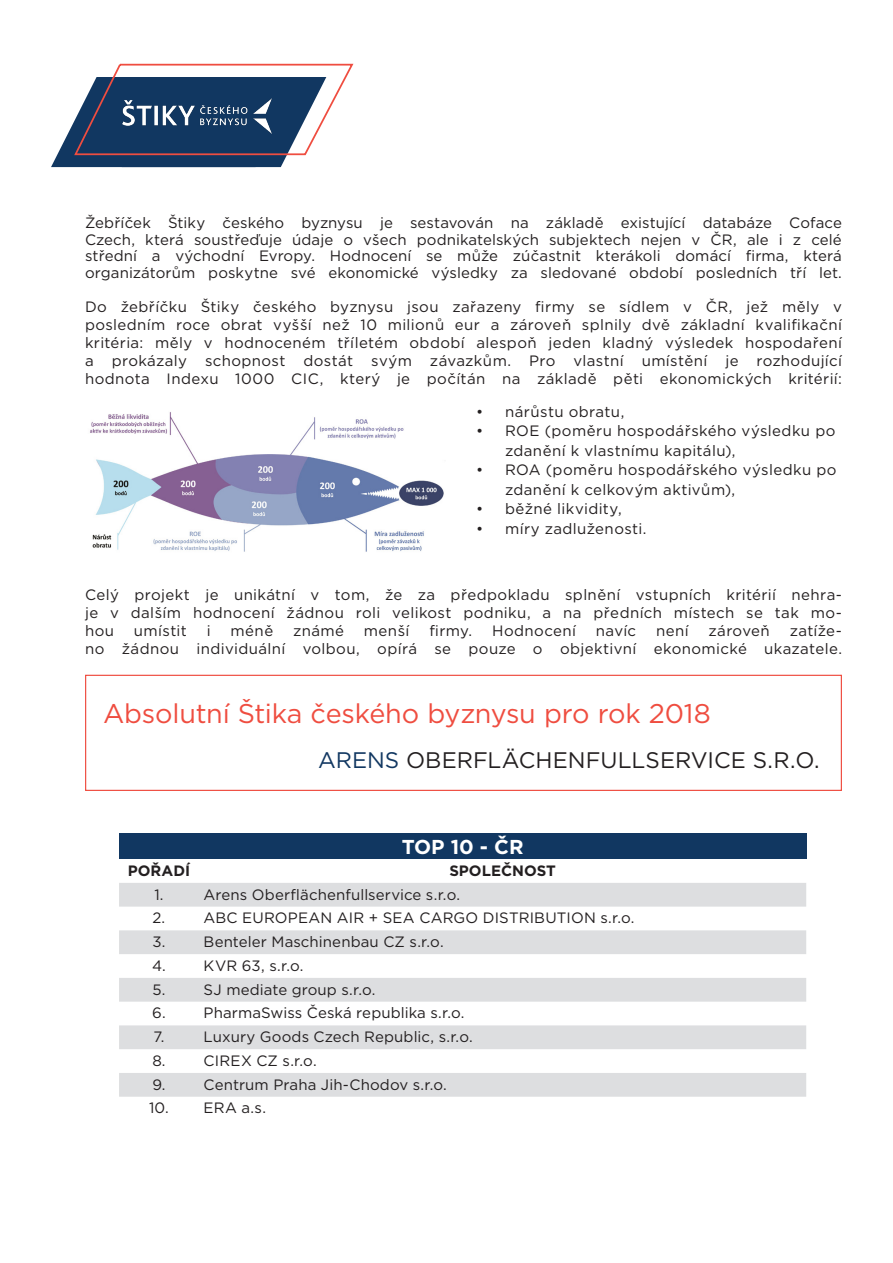
<style>
.page{position:relative;width:893px;height:1263px;background:#fff}
.page>*{position:absolute;margin:0;border:0;box-sizing:border-box;transform-origin:0 0}
.t1{font:27px "Gotham";letter-spacing:-.01em;color:#ef4d40}
.t2{font:22.5px "Gotham";color:#231f20}
.Styl_odstavce1{font:700 20.1px "Gotham";color:#fff}
.článek_štiky{font:15px/18px "Gotham";letter-spacing:.02em;color:#231f20;text-align:justify}
.t3{font:700 15px "Gotham";color:#231f20}
.s1{color:#113761}
</style>
<div class="page">
<div style="left:85px;top:675px;width:757px;height:116px;border:1px solid #ef4d40"></div>
<svg style="left:51px;top:63px;width:303px;height:104px"></svg>
<img style="left:118px;top:94px;width:161px;height:44px">
<img style="left:90px;top:412px;width:354px;height:140px">
<div style="left:119px;top:833px;width:687px;height:26px;background:#113761"></div>
<svg style="left:119px;top:883px;width:687px;height:214px;fill:#dddee0"></svg>
<p class="článek_štiky" style="left:85px;top:214px;width:758px;line-height:16.5px">Žebříček Štiky českého byznysu je sestavován na základě existující databáze Coface Czech, která soustřeďuje údaje o všech podnikatelských subjektech nejen v ČR, ale i z celé střední a východní Evropy. Hodnocení se může zúčastnit kterákoli domácí firma, která organizátorům poskytne své ekonomické výsledky za sledované období posledních tří let.</p>
<p class="článek_štiky" style="left:85px;top:298px;width:758px">Do žebříčku Štiky českého byznysu jsou zařazeny firmy se sídlem v ČR, jež měly v posledním roce obrat vyšší než 10 milionů eur a zároveň splnily dvě základní kvalifikační kritéria: měly v hodnoceném tříletém období alespoň jeden kladný výsledek hospodaření a prokázaly schopnost dostát svým závazkům. Pro vlastní umístění je rozhodující hodnota Indexu 1000 CIC, který je počítán na základě pěti ekonomických kritérií:</p>
<p class="článek_štiky" style="left:476px;top:402px;width:150px">• nárůstu obratu,</p>
<p class="článek_štiky" style="left:505px;top:421px;width:332px;line-height:19.5px;text-indent:-29px">• ROE (poměru hospodářského výsledku po zdanění k vlastnímu kapitálu),</p>
<p class="článek_štiky" style="left:505px;top:460px;width:333px;line-height:19.5px;text-indent:-29px">• ROA (poměru hospodářského výsledku po zdanění k celkovým aktivům),</p>
<p class="článek_štiky" style="left:476px;top:500px;width:147px">• běžné likvidity,</p>
<p class="článek_štiky" style="left:476px;top:519px;width:172px">• míry zadluženosti.</p>
<p class="článek_štiky" style="left:85px;top:586px;width:758px">Celý projekt je unikátní v tom, že za předpokladu splnění vstupních kritérií nehra&shy;je v dalším hodnocení žádnou roli velikost podniku, a na předních místech se tak mo&shy;hou</p>
<p class="článek_štiky" style="left:85px;top:622px;width:758px;text-align:right">zatíže-<br>no žádnou individuální volbou, opírá se pouze o objektivní ekonomické ukazatele.</p>
<p class="článek_štiky" style="left:134px;top:622px;width:54px">umístit</p>
<p class="článek_štiky" style="left:207px;top:622px;width:5px">i</p>
<p class="článek_štiky" style="left:231px;top:622px;width:44px">méně</p>
<p class="článek_štiky" style="left:293px;top:622px;width:52px">známé</p>
<p class="článek_štiky" style="left:364px;top:622px;width:47px">menší</p>
<p class="článek_štiky" style="left:429px;top:622px;width:44px">firmy.</p>
<p class="článek_štiky" style="left:492px;top:622px;width:85px">Hodnocení</p>
<p class="článek_štiky" style="left:596px;top:622px;width:42px">navíc</p>
<p class="článek_štiky" style="left:656px;top:622px;width:34px">není</p>
<p class="článek_štiky" style="left:709px;top:622px;width:63px">zároveň</p>
<p class="t1" style="left:103px;top:696px;width:609px">Absolutní Štika českého byznysu pro rok 2018</p>
<p class="t2" style="left:318px;top:745px;width:503px"><span class="s1">ARENS</span> OBERFLÄCHENFULLSERVICE S.R.O.</p>
<p class="Styl_odstavce1" style="left:402px;top:834px;width:123px">TOP 10 - ČR</p>
<p class="t3" style="left:128px;top:860px;width:64px">POŘADÍ</p>
<p class="t3" style="left:449px;top:860px;width:108px">SPOLEČNOST</p>
<p class="článek_štiky" style="left:154px;top:885px;width:11px">1.</p>
<p class="článek_štiky" style="left:204px;top:885px;width:258px">Arens Oberflächenfullservice s.r.o.</p>
<p class="článek_štiky" style="left:153px;top:909px;width:14px">2.</p>
<p class="článek_štiky" style="left:204px;top:909px;width:432px">ABC EUROPEAN AIR + SEA CARGO DISTRIBUTION s.r.o.</p>
<p class="článek_štiky" style="left:153px;top:932px;width:14px">3.</p>
<p class="článek_štiky" style="left:204px;top:932px;width:242px">Benteler Maschinenbau CZ s.r.o.</p>
<p class="článek_štiky" style="left:152px;top:956px;width:15px">4.</p>
<p class="článek_štiky" style="left:204px;top:956px;width:101px">KVR 63, s.r.o.</p>
<p class="článek_štiky" style="left:153px;top:980px;width:14px">5.</p>
<p class="článek_štiky" style="left:204px;top:980px;width:173px">SJ mediate group s.r.o.</p>
<p class="článek_štiky" style="left:152px;top:1004px;width:15px">6.</p>
<p class="článek_štiky" style="left:204px;top:1004px;width:262px">PharmaSwiss Česká republika s.r.o.</p>
<p class="článek_štiky" style="left:153px;top:1027px;width:13px">7.</p>
<p class="článek_štiky" style="left:204px;top:1027px;width:271px">Luxury Goods Czech Republic, s.r.o.</p>
<p class="článek_štiky" style="left:152px;top:1051px;width:15px">8.</p>
<p class="článek_štiky" style="left:204px;top:1051px;width:114px">CIREX CZ s.r.o.</p>
<p class="článek_štiky" style="left:152px;top:1075px;width:15px">9.</p>
<p class="článek_štiky" style="left:204px;top:1075px;width:245px">Centrum Praha Jih-Chodov s.r.o.</p>
<p class="článek_štiky" style="left:149px;top:1099px;width:21px">10.</p>
<p class="článek_štiky" style="left:204px;top:1099px;width:64px">ERA a.s.</p>
</div>
